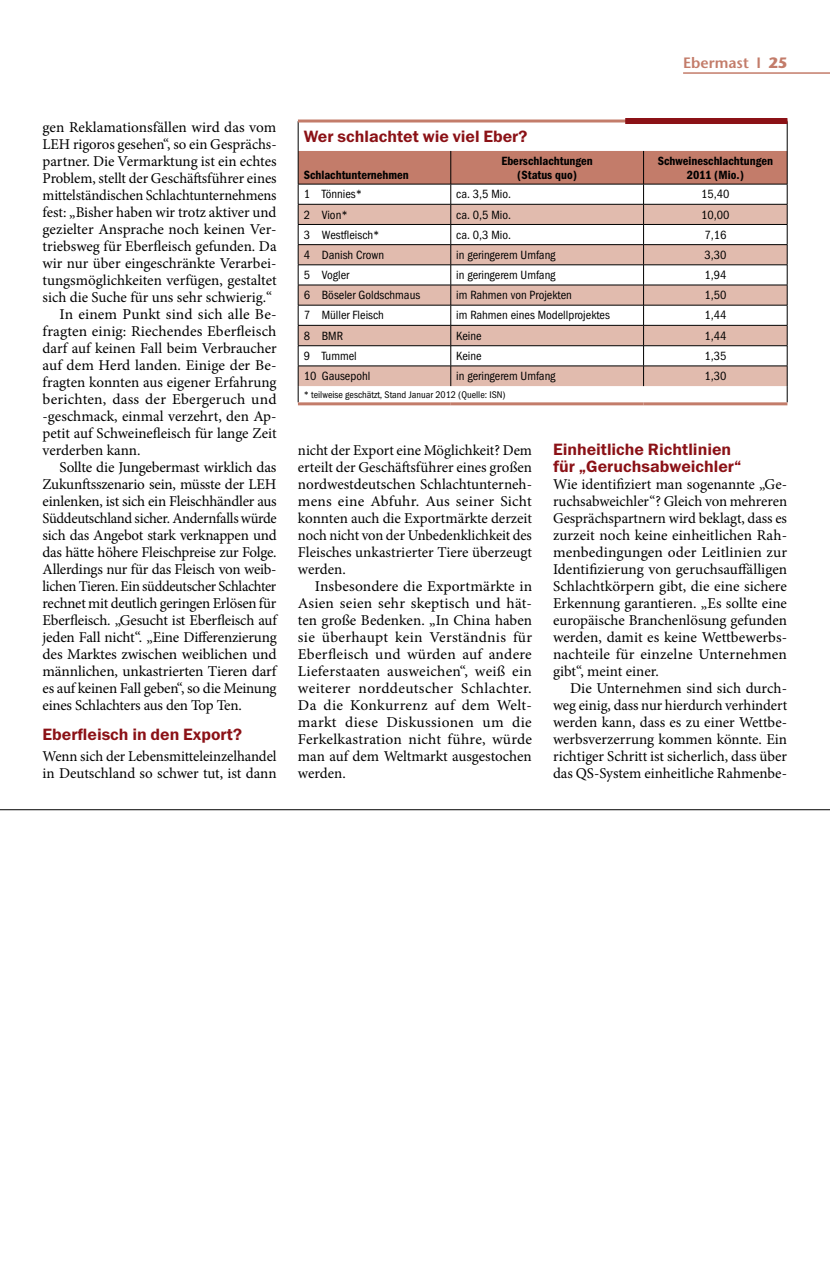
<style>
.page{position:relative;width:830px;height:1263px;background:#fff}
.page>*{position:absolute;margin:0;border:0;box-sizing:border-box;transform-origin:0 0}
.t1{font:16.5px/17px "Franklin Gothic Demi ITC";color:#8b1116}
.t2{font:15px/17px "Minion Pro";letter-spacing:-.005em;color:#000;text-align:justify}
.t3{font:15px "Minion Pro";letter-spacing:.015em;color:#000}
.t4{font:600 15px "Stone Sans Std";color:#c37c6a}
.t5{font:12px "Franklin Gothic Book Cond ITC";color:#000}
.t6{font:12px/14.2px "Franklin Gothic Demi Cond ITC";color:#000;text-align:center}
.t7{font:9.75px "Franklin Gothic Book Cond ITC";color:#000}
.s1{font-weight:700}
</style>
<div class="page">
<hr style="left:682px;top:72px;width:147px;height:2px;background:#c37c6a">
<hr style="left:0;top:809px;width:829px;height:1px;background:#000">
<hr style="left:298px;top:121px;width:1px;height:30px;background:#000">
<hr style="left:786px;top:121px;width:1px;height:30px;background:#000">
<svg style="left:298px;top:151px;width:489px;height:251px"></svg>
<hr style="left:298px;top:402px;width:152px;height:3px;background:#c37c6a">
<hr style="left:450px;top:402px;width:193px;height:3px;background:#c37c6a">
<hr style="left:643px;top:402px;width:144px;height:3px;background:#c37c6a">
<hr style="left:298px;top:119px;width:489px;height:3px;background:#c37c6a">
<div style="left:625px;top:118px;width:162px;height:6px;background:#8b1116"></div>
<p class="t4" style="left:682px;top:54px;width:106px">Ebermast I <span class="s1">25</span></p>
<p class="t2" style="left:43px;top:119px;width:235px">gen Reklamationsfällen wird das vom</p>
<p class="t2" style="left:43px;top:136px;width:235px">LEH rigoros gesehen“, so ein Gesprächs-</p>
<p class="t2" style="left:43px;top:153px;width:235px">partner. Die Vermarktung ist ein echtes</p>
<p class="t2" style="left:43px;top:170px;width:235px">Problem, stellt der Geschäftsführer eines</p>
<p class="t2" style="left:43px;top:187px;width:235px">mittelständischen Schlachtunternehmens</p>
<p class="t2" style="left:43px;top:204px;width:235px">fest: „Bisher haben wir trotz aktiver und</p>
<p class="t2" style="left:43px;top:221px;width:235px">gezielter Ansprache noch keinen Ver-</p>
<p class="t2" style="left:43px;top:238px;width:235px">triebsweg für Eberfleisch gefunden. Da</p>
<p class="t2" style="left:43px;top:255px;width:235px">wir nur über eingeschränkte Verarbei-</p>
<p class="t2" style="left:43px;top:272px;width:236px">tungsmöglichkeiten verfügen, gestaltet</p>
<p class="t2" style="left:43px;top:289px;width:231px">sich die Suche für uns sehr schwierig.“</p>
<p class="t2" style="left:60px;top:306px;width:218px">In einem Punkt sind sich alle Be-</p>
<p class="t2" style="left:43px;top:323px;width:235px">fragten einig: Riechendes Eberfleisch</p>
<p class="t2" style="left:43px;top:340px;width:235px">darf auf keinen Fall beim Verbraucher</p>
<p class="t2" style="left:43px;top:357px;width:235px">auf dem Herd landen. Einige der Be-</p>
<p class="t2" style="left:43px;top:374px;width:235px">fragten konnten aus eigener Erfahrung</p>
<p class="t3" style="left:43px;top:389px;width:235px">berichten, dass der Ebergeruch und</p>
<p class="t2" style="left:43px;top:408px;width:235px">-geschmack, einmal verzehrt, den Ap-</p>
<p class="t2" style="left:43px;top:425px;width:235px">petit auf Schweinefleisch für lange Zeit</p>
<p class="t2" style="left:43px;top:442px;width:99px">verderben kann.</p>
<p class="t2" style="left:60px;top:459px;width:218px">Sollte die Jungebermast wirklich das</p>
<p class="t2" style="left:43px;top:476px;width:235px">Zukunftsszenario sein, müsste der LEH</p>
<p class="t2" style="left:43px;top:493px;width:235px">einlenken, ist sich ein Fleischhändler aus</p>
<p class="t2" style="left:43px;top:510px;width:236px">Süddeutschland sicher. Andernfalls würde</p>
<p class="t2" style="left:43px;top:527px;width:235px">sich das Angebot stark verknappen und</p>
<p class="t2" style="left:43px;top:544px;width:235px">das hätte höhere Fleischpreise zur Folge.</p>
<p class="t2" style="left:43px;top:561px;width:235px">Allerdings nur für das Fleisch von weib-</p>
<p class="t2" style="left:43px;top:578px;width:235px">lichen Tieren. Ein süddeutscher Schlachter</p>
<p class="t2" style="left:43px;top:595px;width:235px">rechnet mit deutlich geringen Erlösen für</p>
<p class="t2" style="left:43px;top:612px;width:236px">Eberfleisch. „Gesucht ist Eberfleisch auf</p>
<p class="t2" style="left:43px;top:629px;width:236px">jeden Fall nicht“. „Eine Differenzierung</p>
<p class="t2" style="left:43px;top:646px;width:235px">des Marktes zwischen weiblichen und</p>
<p class="t2" style="left:43px;top:663px;width:235px">männlichen, unkastrierten Tieren darf</p>
<p class="t2" style="left:43px;top:680px;width:235px">es auf keinen Fall geben“, so die Meinung</p>
<p class="t2" style="left:43px;top:697px;width:201px">eines Schlachters aus den Top Ten.</p>
<p class="t1" style="left:43px;top:726px;width:201px">Eberfleisch in den Export?</p>
<p class="t2" style="left:43px;top:748px;width:235px">Wenn sich der Lebensmitteleinzelhandel in Deutschland so schwer tut, ist dann</p>
<p class="t1" style="left:303px;top:128px;width:225px">Wer schlachtet wie viel Eber?</p>
<p class="t6" style="left:303px;top:168px;width:107px">Schlachtunternehmen</p>
<p class="t6" style="left:501px;top:153px;width:93px">Eberschlachtungen (Status quo)</p>
<p class="t6" style="left:657px;top:153px;width:117px">Schweineschlachtungen<br>2011 (Mio.)</p>
<p class="t5" style="left:303px;top:187px;width:60px">1 Tönnies*</p>
<p class="t5" style="left:456px;top:187px;width:56px">ca. 3,5 Mio.</p>
<p class="t5" style="left:700px;top:187px;width:30px">15,40</p>
<p class="t5" style="left:303px;top:207px;width:46px">2 Vion*</p>
<p class="t5" style="left:456px;top:207px;width:56px">ca. 0,5 Mio.</p>
<p class="t5" style="left:700px;top:207px;width:30px">10,00</p>
<p class="t5" style="left:303px;top:228px;width:77px">3 Westfleisch*</p>
<p class="t5" style="left:456px;top:228px;width:56px">ca. 0,3 Mio.</p>
<p class="t5" style="left:704px;top:228px;width:24px">7,16</p>
<p class="t5" style="left:303px;top:248px;width:82px">4 Danish Crown</p>
<p class="t5" style="left:456px;top:248px;width:101px">in geringerem Umfang</p>
<p class="t5" style="left:704px;top:248px;width:24px">3,30</p>
<p class="t5" style="left:303px;top:268px;width:47px">5 Vogler</p>
<p class="t5" style="left:456px;top:268px;width:101px">in geringerem Umfang</p>
<p class="t5" style="left:704px;top:268px;width:24px">1,94</p>
<p class="t5" style="left:303px;top:288px;width:118px">6 Böseler Goldschmaus</p>
<p class="t5" style="left:456px;top:288px;width:117px">im Rahmen von Projekten</p>
<p class="t5" style="left:704px;top:288px;width:24px">1,50</p>
<p class="t5" style="left:303px;top:308px;width:82px">7 Müller Fleisch</p>
<p class="t5" style="left:456px;top:308px;width:155px">im Rahmen eines Modellprojektes</p>
<p class="t5" style="left:704px;top:308px;width:24px">1,44</p>
<p class="t5" style="left:303px;top:328px;width:41px">8 BMR</p>
<p class="t5" style="left:456px;top:328px;width:27px">Keine</p>
<p class="t5" style="left:704px;top:328px;width:24px">1,44</p>
<p class="t5" style="left:303px;top:349px;width:55px">9 Tummel</p>
<p class="t5" style="left:456px;top:349px;width:27px">Keine</p>
<p class="t5" style="left:704px;top:349px;width:24px">1,35</p>
<p class="t5" style="left:303px;top:369px;width:68px">10 Gausepohl</p>
<p class="t5" style="left:456px;top:369px;width:101px">in geringerem Umfang</p>
<p class="t5" style="left:704px;top:369px;width:24px">1,30</p>
<p class="t7" style="left:303px;top:389px;width:203px">* teilweise geschätzt, Stand Januar 2012 (Quelle: ISN)</p>
<p class="t2" style="left:298px;top:442px;width:235px">nicht der Export eine Möglichkeit? Dem erteilt der Geschäftsführer eines großen nordwestdeutschen Schlachtunterneh&shy;mens eine Abfuhr. Aus seiner Sicht konnten auch die Exportmärkte derzeit noch nicht von der Unbedenklichkeit des Fleisches unkastrierter Tiere überzeugt werden.</p>
<p class="t2" style="left:298px;top:578px;width:236px;text-indent:17px">Insbesondere die Exportmärkte in Asien seien sehr skeptisch und hät&shy;ten große Bedenken. „In China haben sie überhaupt kein Verständnis für Eberfleisch und würden auf andere Lieferstaaten ausweichen“, weiß ein weiterer norddeutscher Schlachter.<br>Da die Konkurrenz auf dem Welt&shy;markt diese Diskussionen um die Ferkelkastration nicht führe, würde man auf dem Weltmarkt ausgestochen werden.</p>
<p class="t1" style="left:552px;top:441px;width:190px">Einheitliche Richtlinien für „Geruchsabweichler“</p>
<p class="t2" style="left:552px;top:476px;width:236px">Wie identifiziert man sogenannte „Ge&shy;ruchsabweichler“? Gleich von mehreren Gesprächspartnern wird beklagt, dass es zurzeit noch keine einheitlichen Rah&shy;menbedingungen oder Leitlinien zur Identifizierung von geruchsauffälligen Schlachtkörpern gibt, die eine sichere Erkennung garantieren. „Es sollte eine europäische Branchenlösung gefunden werden, damit es keine Wettbewerbs&shy;nachteile für einzelne Unternehmen gibt“, meint einer.</p>
<p class="t2" style="left:552px;top:680px;width:235px;text-indent:17px">Die Unternehmen sind sich durch&shy;weg einig, dass nur hierdurch verhindert werden kann, dass es zu einer Wettbe&shy;werbsverzerrung kommen könnte. Ein richtiger Schritt ist sicherlich, dass über das QS-System einheitliche Rahmenbe-</p>
</div>
